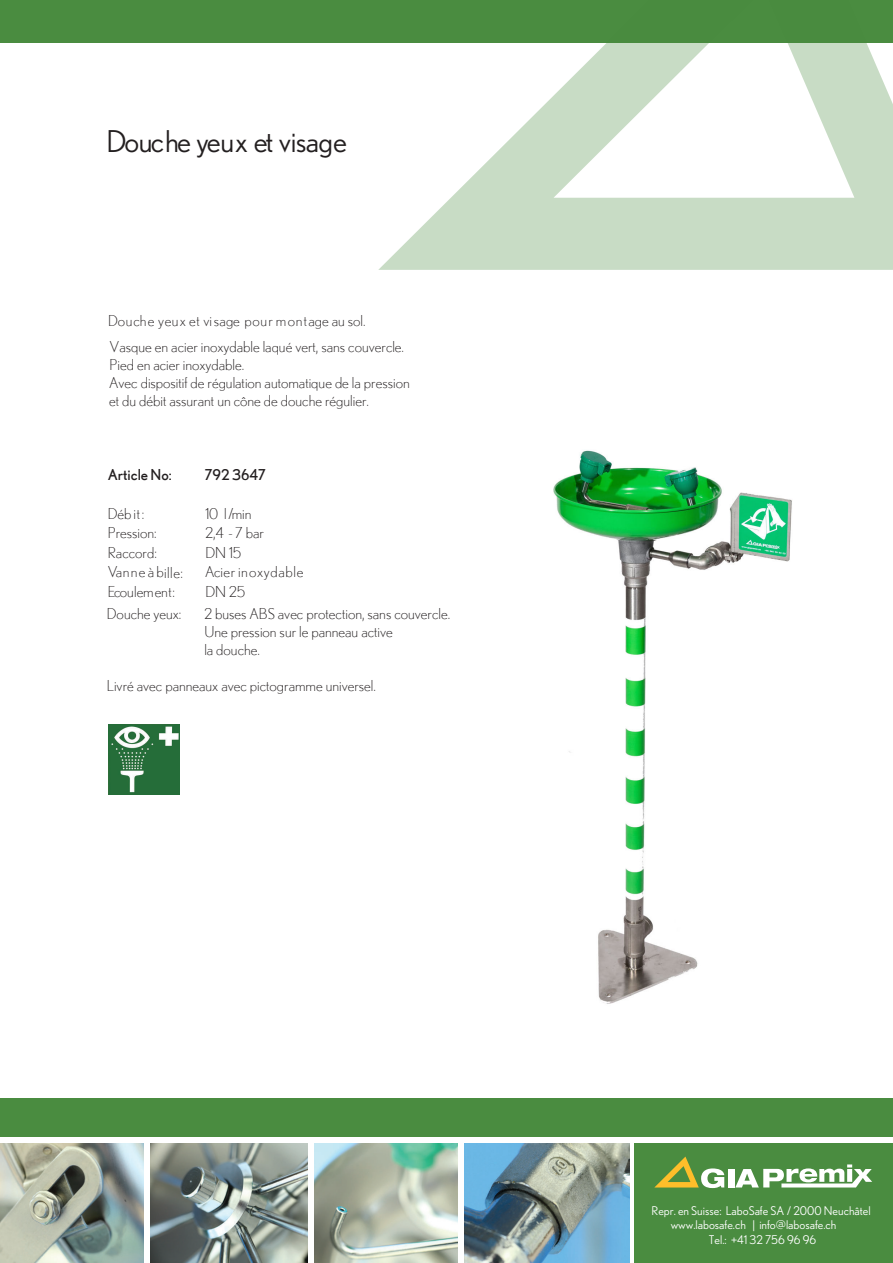
<style>
.page{position:relative;width:893px;height:1263px;background:#fff}
.page>*{position:absolute;margin:0;border:0;box-sizing:border-box;transform-origin:0 0}
.t1{font:30px "Nobel";letter-spacing:-.025em;color:#231f20}
.t2{font:300 15px/18px "Nobel";color:#231f20}
.t3{font:300 15px "Nobel";letter-spacing:.035em;color:#231f20}
.t4{font:15px "Nobel";color:#231f20}
.t5{font:300 15px "Nobel";letter-spacing:.04em;color:#231f20}
.t6{font:12px "Nobel";color:#fff}
</style>
<div class="page">
<div style="left:0;top:0;width:893px;height:43px;background:#4a8c40"></div>
<div style="left:1px;top:1099px;width:892px;height:38px;background:#4a8c40"></div>
<img style="left:315px;top:1143px;width:142px;height:120px">
<img style="left:1px;top:1143px;width:142px;height:120px">
<img style="left:464px;top:1143px;width:165px;height:120px">
<img style="left:150px;top:1143px;width:157px;height:120px">
<div style="left:634px;top:1143px;width:259px;height:120px;background:#4a8c40"></div>
<svg style="left:654px;top:1156px;width:70px;height:32px"></svg>
<div style="left:728px;top:1169px;width:6px;height:18px;background:#fff"></div>
<svg style="left:735px;top:1164px;width:137px;height:23px"></svg>
<svg style="left:378px;top:43px;width:515px;height:227px;fill:#c8dcc5"></svg>
<img style="left:109px;top:724px;width:70px;height:71px">
<img style="left:553px;top:450px;width:239px;height:554px">
<h1 class="t1" style="left:106px;top:124px;width:242px">Douche yeux et visage</h1>
<p class="t3" style="left:108px;top:312px;width:259px">Douche yeux et visage pour montage au sol.</p>
<p class="t2" style="left:110px;top:337px;width:296px">Vasque en acier inoxydable laqué vert, sans couvercle.<br>Pied en acier inoxydable.</p>
<p class="t2" style="left:109px;top:374px;width:302px">Avec dispositif de régulation automatique de la pression et du débit assurant un cône de douche régulier.</p>
<p class="t4" style="left:108px;top:466px;width:65px">Article No:</p>
<p class="t4" style="left:205px;top:466px;width:63px">792 3647</p>
<p class="t2" style="left:108px;top:504px;width:38px">Débit:</p>
<p class="t2" style="left:205px;top:504px;width:48px">10 l/min</p>
<p class="t2" style="left:108px;top:524px;width:50px">Pression:</p>
<p class="t2" style="left:205px;top:524px;width:60px">2,4 - 7 bar</p>
<p class="t2" style="left:108px;top:543px;width:50px">Raccord:</p>
<p class="t2" style="left:205px;top:543px;width:38px">DN 15</p>
<p class="t3" style="left:108px;top:563px;width:77px">Vanne à bille:</p>
<p class="t5" style="left:205px;top:563px;width:100px">Acier inoxydable</p>
<p class="t2" style="left:108px;top:582px;width:69px">Ecoulement:</p>
<p class="t2" style="left:205px;top:582px;width:42px">DN 25</p>
<p class="t2" style="left:107px;top:605px;width:76px">Douche yeux:</p>
<p class="t2" style="left:204px;top:605px;width:247px">2 buses ABS avec protection, sans couvercle.<br>Une pression sur le panneau active<br>la douche.</p>
<p class="t2" style="left:107px;top:677px;width:271px">Livré avec panneaux avec pictogramme universel.</p>
<p class="t6" style="left:651px;top:1204px;width:221px">Repr. en Suisse: LaboSafe SA / 2000 Neuchâtel</p>
<p class="t6" style="left:671px;top:1218px;width:167px">www.labosafe.ch | info@labosafe.ch</p>
<p class="t6" style="left:709px;top:1232px;width:109px">Tel.: +41 32 756 96 96</p>
</div>
